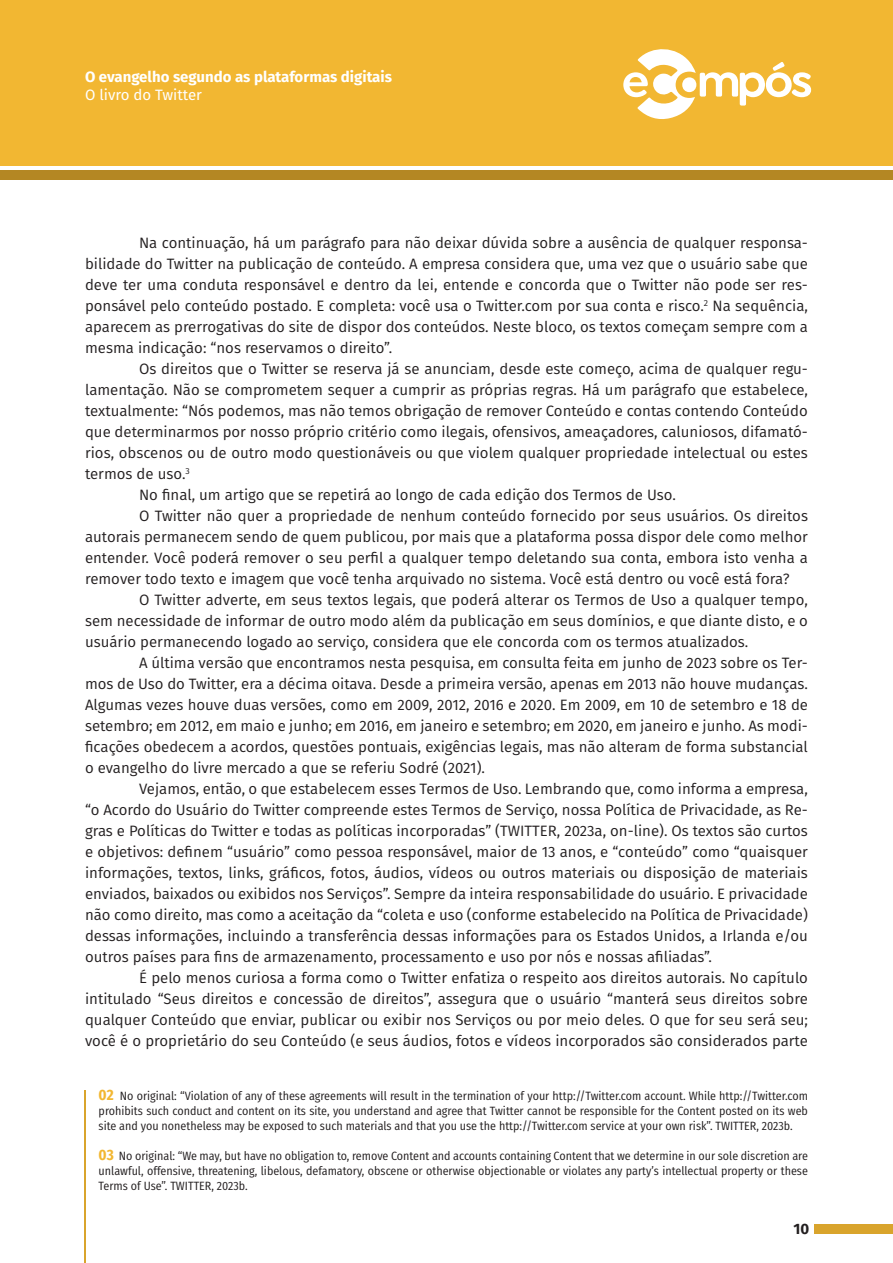
<style>
.page{position:relative;width:893px;height:1263px;background:#fff}
.page>*{position:absolute;margin:0;border:0;box-sizing:border-box;transform-origin:0 0}
.Texto{font:15px/21px "Fira Sans";color:#231f20;text-align:justify}
.t1{font:700 15px "Fira Sans";color:#fff}
.t2{font:15px "Fira Sans";color:#fff}
.t3{font:700 15px "Fira Sans";color:#231f20}
.Rodapé{font:12px/15px "Fira Sans Condensed";color:#231f20;text-align:justify}
.s1{font-weight:700;font-size:15px;color:#f2b732}
</style>
<div class="page">
<div style="left:0;top:0;width:893px;height:166px;background:#f2b732"></div>
<div style="left:0;top:170px;width:893px;height:10px;background:#b48723"></div>
<div style="left:814px;top:1224px;width:79px;height:9px;background:#d9a42c"></div>
<svg style="left:623px;top:49px;width:188px;height:70px"></svg>
<hr style="left:85px;top:1091px;width:1px;height:172px;background:#d9a42c">
<p class="t1" style="left:85px;top:64px;width:308px">O evangelho segundo as plataformas digitais</p>
<p class="t2" style="left:85px;top:84px;width:118px">O livro do Twitter</p>
<p class="Texto" style="left:85px;top:232px;width:724px;text-indent:54px">Na continuação, há um parágrafo para não deixar dúvida sobre a ausência de qualquer responsa&shy;bilidade do Twitter na publicação de conteúdo. A empresa considera que, uma vez que o usuário sabe que deve ter uma conduta responsável e dentro da lei, entende e concorda que o Twitter não pode ser res&shy;ponsável pelo conteúdo postado. E completa: você usa o Twitter.com por sua conta e risco.<sup>2</sup> Na sequência, aparecem as prerrogativas do site de dispor dos conteúdos. Neste bloco, os textos começam sempre com a mesma indicação: “nos reservamos o direito”.</p>
<p class="Texto" style="left:85px;top:358px;width:724px;text-indent:54px">Os direitos que o Twitter se reserva já se anunciam, desde este começo, acima de qualquer regu&shy;lamentação. Não se comprometem sequer a cumprir as próprias regras. Há um parágrafo que estabelece, textualmente: “Nós podemos, mas não temos obrigação de remover Conteúdo e contas contendo Conteúdo que determinarmos por nosso próprio critério como ilegais, ofensivos, ameaçadores, caluniosos, difamató&shy;rios, obscenos ou de outro modo questionáveis ou que violem qualquer propriedade intelectual ou estes termos de uso.<sup>3</sup></p>
<p class="Texto" style="left:139px;top:484px;width:538px">No final, um artigo que se repetirá ao longo de cada edição dos Termos de Uso.</p>
<p class="Texto" style="left:85px;top:505px;width:724px;text-indent:54px">O Twitter não quer a propriedade de nenhum conteúdo fornecido por seus usuários. Os direitos autorais permanecem sendo de quem publicou, por mais que a plataforma possa dispor dele como melhor entender. Você poderá remover o seu perfil a qualquer tempo deletando sua conta, embora isto venha a remover todo texto e imagem que você tenha arquivado no sistema. Você está dentro ou você está fora?</p>
<p class="Texto" style="left:85px;top:589px;width:724px;text-indent:54px">O Twitter adverte, em seus textos legais, que poderá alterar os Termos de Uso a qualquer tempo, sem necessidade de informar de outro modo além da publicação em seus domínios, e que diante disto, e o usuário permanecendo logado ao serviço, considera que ele concorda com os termos atualizados.</p>
<p class="Texto" style="left:85px;top:652px;width:724px;text-indent:54px">A última versão que encontramos nesta pesquisa, em consulta feita em junho de 2023 sobre os Ter&shy;mos de Uso do Twitter, era a décima oitava. Desde a primeira versão, apenas em 2013 não houve mudanças.<br>Algumas vezes houve duas versões, como em 2009, 2012, 2016 e 2020. Em 2009, em 10 de setembro e 18 de setembro; em 2012, em maio e junho; em 2016, em janeiro e setembro; em 2020, em janeiro e junho. As modi&shy;ficações obedecem a acordos, questões pontuais, exigências legais, mas não alteram de forma substancial o evangelho do livre mercado a que se referiu Sodré (2021).</p>
<p class="Texto" style="left:85px;top:778px;width:724px;text-indent:54px">Vejamos, então, o que estabelecem esses Termos de Uso. Lembrando que, como informa a empresa, “o Acordo do Usuário do Twitter compreende estes Termos de Serviço, nossa Política de Privacidade, as Re&shy;gras e Políticas do Twitter e todas as políticas incorporadas” (TWITTER, 2023a, on-line). Os textos são curtos e objetivos: definem “usuário” como pessoa responsável, maior de 13 anos, e “conteúdo” como “quaisquer informações, textos, links, gráficos, fotos, áudios, vídeos ou outros materiais ou disposição de materiais enviados, baixados ou exibidos nos Serviços”. Sempre da inteira responsabilidade do usuário. E privacidade não como direito, mas como a aceitação da “coleta e uso (conforme estabelecido na Política de Privacidade) dessas informações, incluindo a transferência dessas informações para os Estados Unidos, a Irlanda e/ou outros países para fins de armazenamento, processamento e uso por nós e nossas afiliadas”.</p>
<p class="Texto" style="left:85px;top:967px;width:724px;text-indent:54px">É pelo menos curiosa a forma como o Twitter enfatiza o respeito aos direitos autorais. No capítulo intitulado “Seus direitos e concessão de direitos”, assegura que o usuário “manterá seus direitos sobre qualquer Conteúdo que enviar, publicar ou exibir nos Serviços ou por meio deles. O que for seu será seu; você é o proprietário do seu Conteúdo (e seus áudios, fotos e vídeos incorporados são considerados parte</p>
<p class="Rodapé" style="left:99px;top:1088px;width:711px"><span class="s1">02</span> No original: “Violation of any of these agreements will result in the termination of your http://Twitter.com account. While http://Twitter.com prohibits such conduct and content on its site, you understand and agree that Twitter cannot be responsible for the Content posted on its web site and you nonetheless may be exposed to such materials and that you use the http://Twitter.com service at your own risk”. TWITTER, 2023b.</p>
<p class="Rodapé" style="left:99px;top:1148px;width:711px"><span class="s1">03</span> No original: “We may, but have no obligation to, remove Content and accounts containing Content that we determine in our sole discretion are unlawful, offensive, threatening, libelous, defamatory, obscene or otherwise objectionable or violates any party’s intellectual property or these Terms of Use”. TWITTER, 2023b.</p>
<p class="t3" style="left:793px;top:1216px;width:17px">10</p>
</div>
